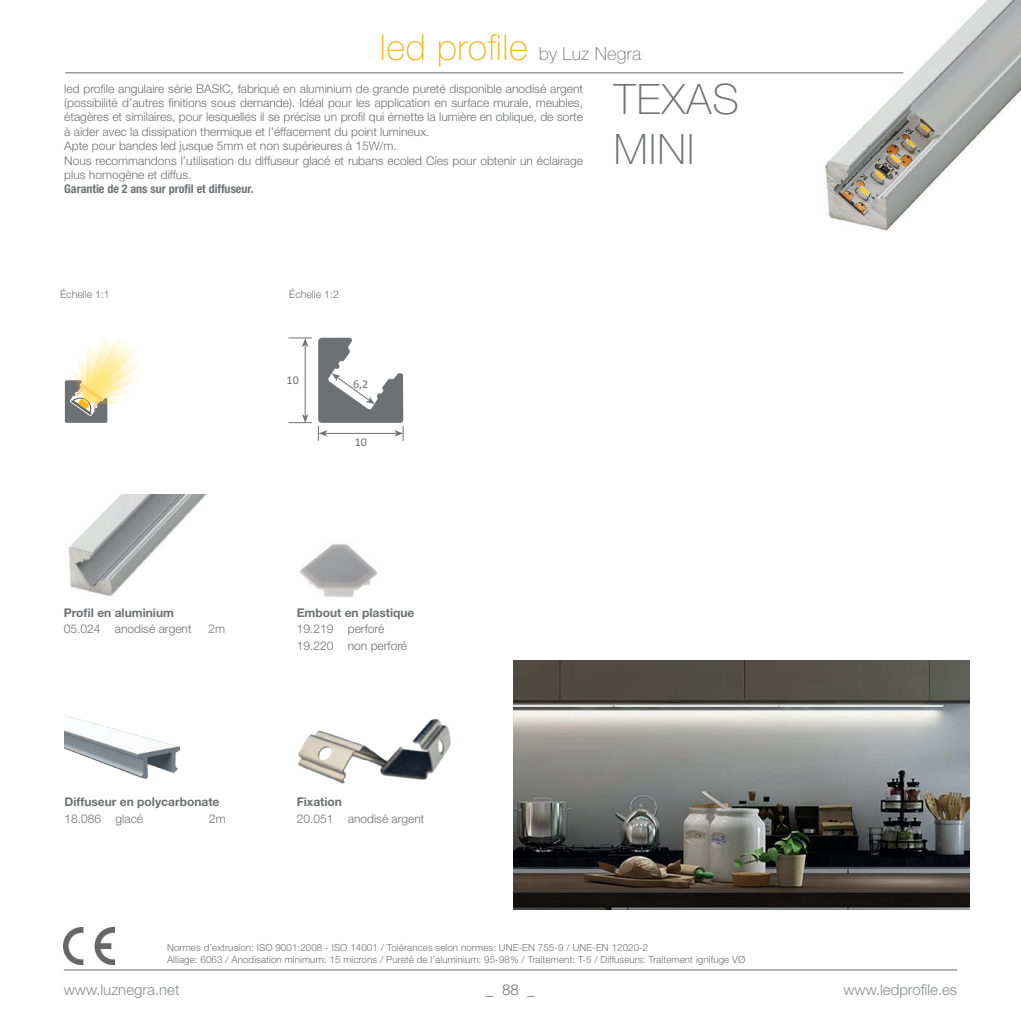
<style>
.page{position:relative;width:1021px;height:1021px;background:#fff}
.page>*{position:absolute;margin:0;border:0;box-sizing:border-box;transform-origin:0 0}
.t1{font:100 42px/50.4px "Helvetica Neue LT Std";letter-spacing:.03em;color:#6f7073}
.t2{font:100 36px "Helvetica Neue LT Std";letter-spacing:.015em;color:#fbb316}
.t3{font:300 15px "Helvetica Neue LT Std";color:#8a8c8f}
.t4{font:300 15px "Helvetica Neue LT Std";color:#6f7073}
.t5{font:300 12px/14.4px "Helvetica Neue LT Std";color:#6f7073}
.t6{font:700 12px "Helvetica Neue LT Std";color:#6f7073}
.t7{font:700 condensed 12px "Helvetica Neue LT Std";color:#6f7073}
.t8{font:12px "Calibri";color:#6f7073}
.t9{font:300 10.5px "Helvetica Neue LT Std";color:#6f7073}
.t10{font:300 9.75px/11.7px "Helvetica Neue LT Std";letter-spacing:.01em;color:#6f7073}
.s1{font-size:18px;color:#6f7073}
</style>
<div class="page">
<hr style="left:64px;top:969px;width:893px;height:1px;background:#6f7073">
<svg style="left:65px;top:337px;width:75px;height:86px"></svg>
<img style="left:64px;top:927px;width:51px;height:37px">
<img style="left:68px;top:494px;width:139px;height:103px">
<img style="left:298px;top:718px;width:153px;height:66px">
<img style="left:812px;top:0;width:208px;height:231px">
<hr style="left:305px;top:345px;width:1px;height:71px;background:#6f7073">
<svg style="left:288px;top:414px;width:24px;height:9px"></svg>
<svg style="left:288px;top:338px;width:24px;height:9px"></svg>
<svg style="left:318px;top:338px;width:86px;height:103px"></svg>
<hr style="left:65px;top:72px;width:838px;height:1px;background:#6f7073">
<img style="left:513px;top:660px;width:456px;height:249px">
<img style="left:65px;top:715px;width:114px;height:63px">
<img style="left:299px;top:544px;width:78px;height:54px">
<h2 class="t2" style="left:380px;top:27px;width:262px">led profile <span class="s1">by Luz Negra</span></h2>
<h1 class="t1" style="left:614px;top:74px;width:127px">TEXAS<br>MINI</h1>
<p class="t5" style="left:64px;top:81px;width:520px">led profile angulaire série BASIC, fabriqué en aluminium de grande pureté disponible anodisé argent (possibilité d’autres finitions sous demande). Idéal pour les application en surface murale, meubles, étagères et similaires, pour lesquelles il se précise un profil qui émette la lumière en oblique, de sorte à aider avec la dissipation thermique et l’éffacement du point lumineux.<br>Apte pour bandes led jusque 5mm et non supérieures à 15W/m.<br>Nous recommandons l’utilisation du diffuseur glacé et rubans ecoled Cíes pour obtenir un éclairage plus homogène et diffus.</p>
<p class="t7" style="left:64px;top:182px;width:191px">Garantie de 2 ans sur profil et diffuseur.</p>
<p class="t9" style="left:60px;top:288px;width:51px">Échelle 1:1</p>
<p class="t9" style="left:289px;top:288px;width:51px">Échelle 1:2</p>
<p class="t8" style="left:286px;top:371px;width:14px">10</p>
<p class="t8" style="left:353px;top:375px;width:17px">6,2</p>
<p class="t8" style="left:355px;top:433px;width:14px">10</p>
<p class="t6" style="left:64px;top:605px;width:112px">Profil en aluminium</p>
<p class="t5" style="left:64px;top:621px;width:129px">05.024 anodisé argent</p>
<p class="t5" style="left:208px;top:621px;width:18px">2m</p>
<p class="t6" style="left:65px;top:794px;width:156px">Diffuseur en polycarbonate</p>
<p class="t5" style="left:65px;top:811px;width:80px">18.086 glacé</p>
<p class="t5" style="left:209px;top:811px;width:18px">2m</p>
<p class="t6" style="left:297px;top:605px;width:119px">Embout en plastique</p>
<p class="t5" style="left:297px;top:620px;width:112px;line-height:16.5px">19.219 perforé<br>19.220 non perforé</p>
<p class="t6" style="left:297px;top:794px;width:47px">Fixation</p>
<p class="t5" style="left:297px;top:811px;width:129px">20.051 anodisé argent</p>
<p class="t10" style="left:167px;top:941px;width:579px">Normes d’extrusion: ISO 9001:2008 - ISO 14001 / Tolérances selon normes: UNE-EN 755-9 / UNE-EN 12020-2<br>Alliage: 6063 / Anodisation minimum: 15 microns / Pureté de l’aluminium: 95-98% / Traitement: T-5 / Diffuseurs: Traitement ignifuge VØ</p>
<p class="t3" style="left:64px;top:980px;width:117px">www.luznegra.net</p>
<p class="t4" style="left:486px;top:980px;width:50px">_ 88 _</p>
<p class="t3" style="left:843px;top:980px;width:115px">www.ledprofile.es</p>
</div>
